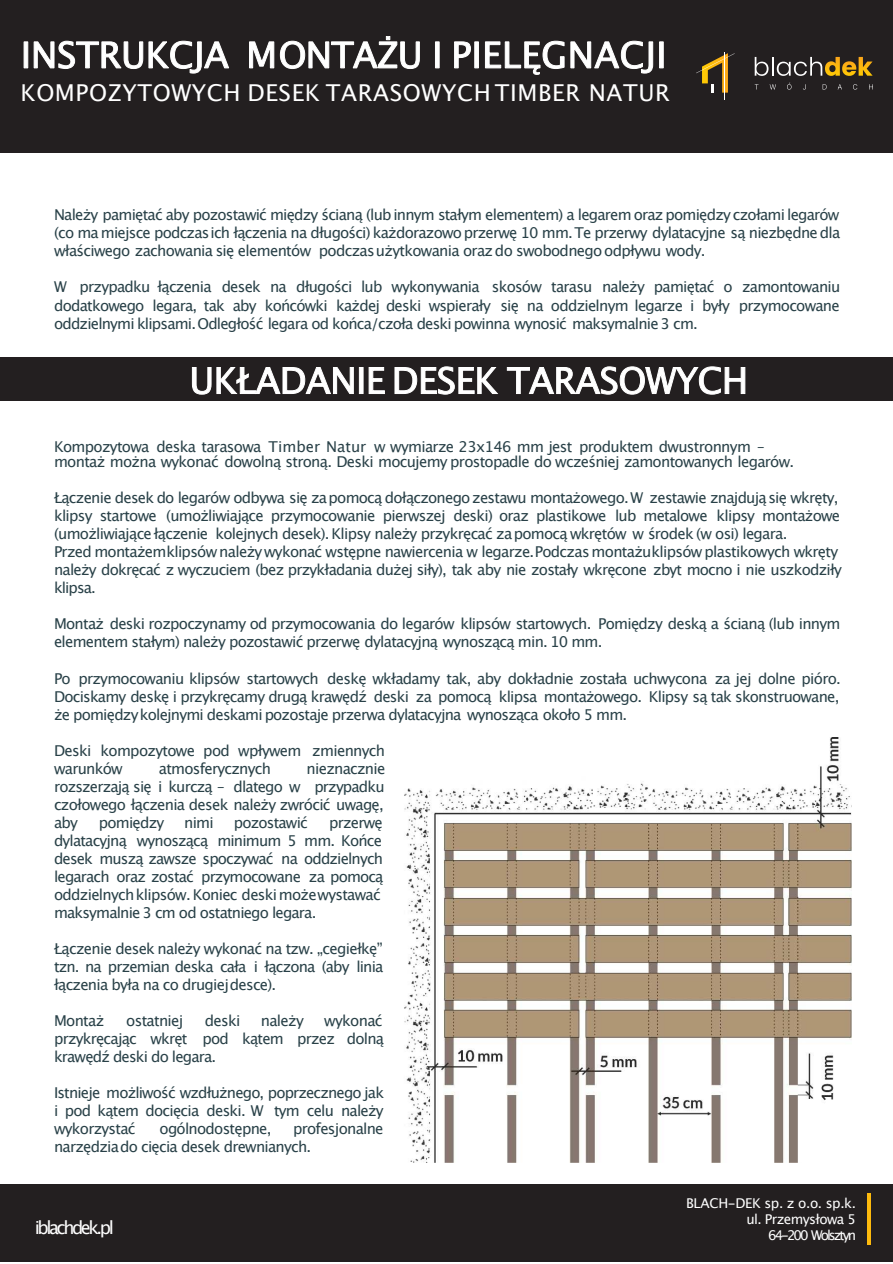
<style>
.page{position:relative;width:893px;height:1264px;background:#fff}
.page>*{position:absolute;margin:0;border:0;box-sizing:border-box;transform-origin:0 0}
.t1{font:23.25px "Lucida Grande";letter-spacing:.025em;color:#fff}
.t2{font:18px "Lucida Grande";letter-spacing:-.135em;color:#fff}
.t3{font:15px/18px "Lucida Grande";letter-spacing:-.05em;color:#294148;text-align:justify}
.t4{font:13.5px/16.2px "Lucida Grande";letter-spacing:-.045em;color:#fff;text-align:right}
</style>
<div class="page">
<div style="left:0;top:358px;width:892px;height:43px;background:#231f20"></div>
<svg style="left:192px;top:367px;width:19px;height:27px"></svg>
<svg style="left:217px;top:367px;width:137px;height:27px"></svg>
<hr style="left:359px;top:367px;width:4px;height:26px;background:#fff">
<svg style="left:369px;top:367px;width:16px;height:27px"></svg>
<svg style="left:395px;top:366px;width:103px;height:28px"></svg>
<svg style="left:507px;top:366px;width:238px;height:28px"></svg>
<img style="left:404px;top:737px;width:447px;height:425px">
<div style="left:0;top:1183px;width:893px;height:78px;background:#231f20"></div>
<hr style="left:867px;top:1192px;width:3px;height:52px;background:#fdba0d">
<div style="left:0;top:0;width:893px;height:152px;background:#231f20"></div>
<svg style="left:769px;top:84px;width:7px;height:5px"></svg>
<svg style="left:787px;top:83px;width:4px;height:7px"></svg>
<svg style="left:822px;top:84px;width:4px;height:5px"></svg>
<svg style="left:838px;top:84px;width:4px;height:5px"></svg>
<svg style="left:853px;top:84px;width:4px;height:6px"></svg>
<svg style="left:869px;top:84px;width:4px;height:5px"></svg>
<svg style="left:755px;top:57px;width:117px;height:19px"></svg>
<svg style="left:696px;top:53px;width:39px;height:40px"></svg>
<hr style="left:724px;top:53px;width:1px;height:47px;background:#fff">
<div style="left:24px;top:42px;width:4px;height:26px;background:#fff;border:1px solid #fff"></div>
<svg style="left:34px;top:41px;width:109px;height:28px"></svg>
<svg style="left:149px;top:41px;width:80px;height:32px"></svg>
<svg style="left:249px;top:42px;width:25px;height:26px"></svg>
<svg style="left:280px;top:37px;width:140px;height:32px"></svg>
<hr style="left:435px;top:42px;width:4px;height:26px;background:#fff">
<svg style="left:454px;top:42px;width:17px;height:26px"></svg>
<hr style="left:475px;top:42px;width:3px;height:26px;background:#fff">
<svg style="left:485px;top:41px;width:79px;height:34px"></svg>
<svg style="left:570px;top:41px;width:83px;height:32px"></svg>
<hr style="left:659px;top:42px;width:4px;height:26px;background:#fff">
<h1 class="t1" style="left:21px;top:83px;width:651px">KOMPOZYTOWYCH DESEK TARASOWYCH TIMBER NATUR</h1>
<p class="t3" style="left:54px;top:207px;width:788px">Należy pamiętać aby pozostawić między ścianą (lub innym stałym elementem) a legarem oraz pomiędzy czołami legarów (co ma miejsce podczasich łączenia na długości) każdorazowo przerwę 10 mm.Te przerwy dylatacyjne są niezbędne dla właściwego zachowania się elementów podczasużytkowania oraz do swobodnego odpływu wody.</p>
<p class="t3" style="left:54px;top:279px;width:788px">W przypadku łączenia desek na długości lub wykonywania skosów tarasu należy pamiętać o zamontowaniu dodatkowego legara, tak aby końcówki każdej deski wspierały się na oddzielnym legarze i były przymocowane oddzielnymi klipsami.Odległość legara od końca/czoła deski powinna wynosić maksymalnie 3 cm.</p>
<p class="t3" style="left:54px;top:440px;width:742px;line-height:15px">Kompozytowa deska tarasowa Timber Natur w wymiarze 23x146 mm jest produktem dwustronnym – montaż można wykonać dowolną stroną. Deski mocujemy prostopadle do wcześniej zamontowanych legarów.</p>
<p class="t3" style="left:54px;top:490px;width:789px;text-align:left">Łączenie desek do legarów odbywa się zapomocą dołączonego zestawu montażowego. W zestawie znajdują się wkręty, klipsy startowe (umożliwiające przymocowanie pierwszej deski) oraz plastikowe lub metalowe klipsy montażowe (umożliwiające łączenie kolejnych desek). Klipsy należy przykręcać zapomocą wkrętów w środek (w osi) legara.<br>Przed montażemklipsów należy wykonać wstępne nawiercenia w legarze.Podczas montażuklipsów plastikowych wkręty należy dokręcać z wyczuciem (bez przykładania dużej siły), tak aby nie zostały wkręcone zbyt mocno i nie uszkodziły klipsa.</p>
<p class="t3" style="left:54px;top:616px;width:788px">Montaż deski rozpoczynamy od przymocowania do legarów klipsów startowych. Pomiędzy deską a ścianą (lub innym elementem stałym) należy pozostawić przerwę dylatacyjną wynoszącą min. 10 mm.</p>
<p class="t3" style="left:54px;top:670px;width:788px">Po przymocowaniu klipsów startowych deskę wkładamy tak, aby dokładnie została uchwycona za jej dolne pióro.<br>Dociskamy deskę i przykręcamy drugą krawędź deski za pomocą klipsa montażowego. Klipsy są tak skonstruowane, że pomiędzykolejnymi deskami pozostaje przerwa dylatacyjna wynosząca około 5 mm.</p>
<p class="t3" style="left:54px;top:742px;width:333px">Deski kompozytowe pod wpływem zmiennych warunków</p>
<p class="t3" style="left:159px;top:760px;width:114px">atmosferycznych</p>
<p class="t3" style="left:54px;top:760px;width:333px;text-indent:253px">nieznacznie rozszerzają się i kurczą – dlatego w przypadku czołowego łączenia desek należy zwrócić uwagę, aby</p>
<p class="t3" style="left:99px;top:814px;width:67px">pomiędzy</p>
<p class="t3" style="left:184px;top:814px;width:31px">nimi</p>
<p class="t3" style="left:234px;top:814px;width:76px">pozostawić</p>
<p class="t3" style="left:54px;top:814px;width:331px;text-align:left;text-indent:275px">przerwę dylatacyjną wynoszącą minimum 5 mm. Końce desek muszą zawsze spoczywać na oddzielnych legarach oraz zostać przymocowane za pomocą oddzielnychklipsów. Koniec deski możewystawać maksymalnie 3 cm od ostatniego legara.</p>
<p class="t3" style="left:54px;top:940px;width:331px">Łączenie desek należy wykonać na tzw. „cegiełkę” tzn. na przemian deska cała i łączona (aby linia łączenia była na co drugiejdesce).</p>
<p class="t3" style="left:54px;top:1012px;width:52px">Montaż</p>
<p class="t3" style="left:126px;top:1012px;width:59px">ostatniej</p>
<p class="t3" style="left:205px;top:1012px;width:37px">deski</p>
<p class="t3" style="left:261px;top:1012px;width:45px">należy</p>
<p class="t3" style="left:54px;top:1012px;width:331px;text-indent:270px">wykonać przykręcając wkręt pod kątem przez dolną krawędź deski do legara.</p>
<p class="t3" style="left:54px;top:1084px;width:331px">Istnieje możliwość wzdłużnego, poprzecznego jak i pod kątem docięcia deski. W tym celu należy wykorzystać</p>
<p class="t3" style="left:54px;top:1120px;width:331px;text-indent:239px">profesjonalne narzędziado cięcia desek drewnianych.</p>
<p class="t3" style="left:160px;top:1120px;width:113px">ogólnodostępne,</p>
<p class="t2" style="left:35px;top:1219px;width:81px">iblachdek.pl</p>
<p class="t4" style="left:686px;top:1195px;width:171px">BLACH-DEK sp. z o.o. sp.k. ul. Przemysłowa 5<br>64-200 Wolsztyn</p>
</div>
